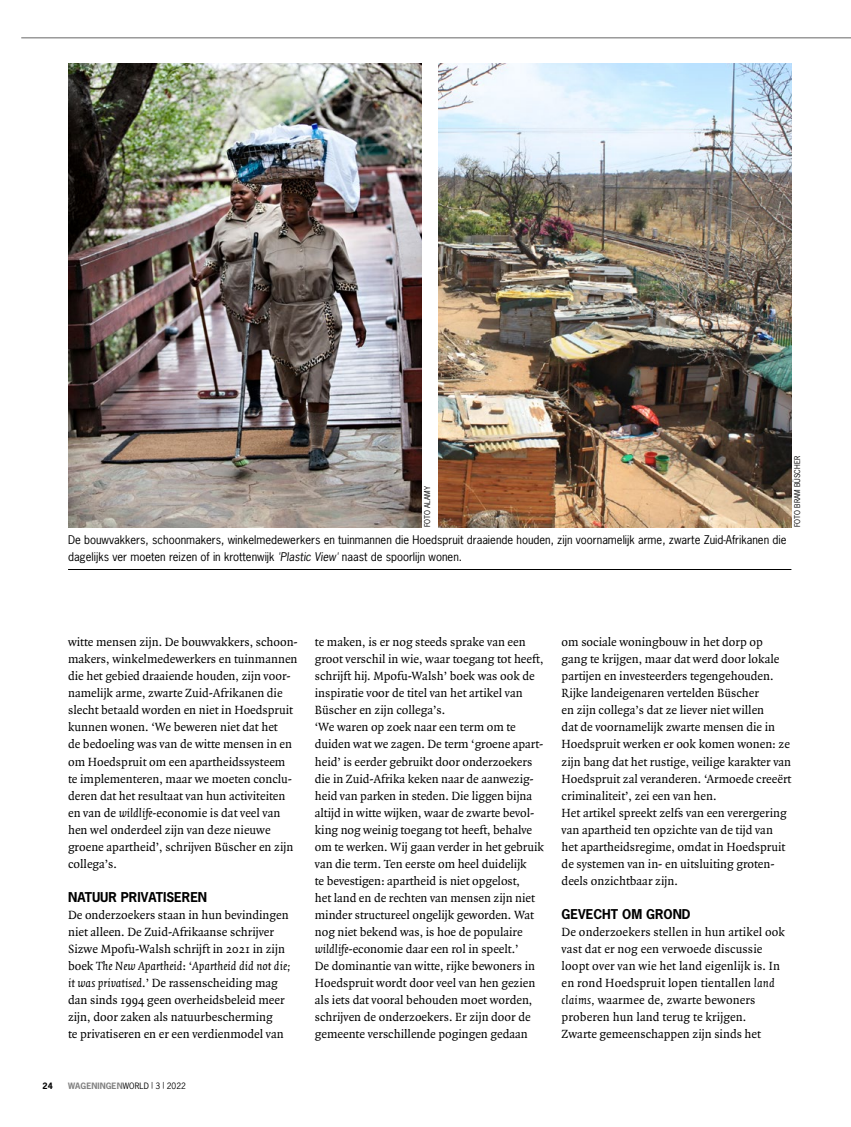
<style>
.page{position:relative;width:851px;height:1127px;background:#fff}
.page>*{position:absolute;margin:0;border:0;box-sizing:border-box;transform-origin:0 0}
.Body_P{font:12.75px/17px "Quadraat OT";color:#000}
.Tussenkop_H2{font:700 12.75px "News Gothic Std";color:#000}
.Bijschrift_lijn_onde{font:11.25px/17px "News Gothic Std";color:#000}
.t1{font:700 8.25px "News Gothic Std";letter-spacing:.01em;color:#818181}
.t2{font:700 8.25px "News Gothic Std";color:#000}
.Fotocredit_vertic{font:7.5px "News Gothic Std";color:#000}
.s1{font-style:italic}
.s2{font-weight:400;color:#000}
</style>
<div class="page">
<hr style="left:68px;top:569px;width:723px;height:1px;background:#000">
<img style="left:438px;top:64px;width:353px;height:463px">
<svg style="left:21px;top:37px;width:829px;height:2px;background:#b2b2b2"></svg>
<img style="left:68px;top:64px;width:353px;height:463px">
<p class="Fotocredit_vertic" style="left:422px;top:527px;width:43px;rotate:-90deg">FOTO ALAMY</p>
<p class="Fotocredit_vertic" style="left:792px;top:527px;width:73px;rotate:-90deg">FOTO BRAM BÜSCHER</p>
<p class="Bijschrift_lijn_onde" style="left:68px;top:531px;width:719px">De bouwvakkers, schoonmakers, winkelmedewerkers en tuinmannen die Hoedspruit draaiende houden, zijn voornamelijk arme, zwarte Zuid-Afrikanen die dagelijks ver moeten reizen of in krottenwijk <span class="s1">'Plastic View'</span> naast de spoorlijn wonen.</p>
<p class="Body_P" style="left:68px;top:634px;width:231px">witte mensen zijn. De bouwvakkers, schoon&shy;makers, winkelmedewerkers en tuinmannen die het gebied draaiende houden, zijn voor&shy;namelijk arme, zwarte Zuid-Afrikanen die slecht betaald worden en niet in Hoedspruit kunnen wonen. ‘We beweren niet dat het<br>de bedoeling was van de witte mensen in en om Hoedspruit om een apartheidssysteem te implementeren, maar we moeten conclu&shy;deren dat het resultaat van hun activiteiten en van de <span class="s1">wildlife-</span>economie is dat veel van hen wel onderdeel zijn van deze nieuwe groene apartheid’, schrijven Büscher en zijn collega’s.</p>
<h2 class="Tussenkop_H2" style="left:68px;top:888px;width:141px">NATUUR PRIVATISEREN</h2>
<p class="Body_P" style="left:68px;top:906px;width:224px">De onderzoekers staan in hun bevindingen niet alleen. De Zuid-Afrikaanse schrijver Sizwe Mpofu-Walsh schrijft in 2021 in zijn boek <span class="s1">The New Apartheid</span>: ‘<span class="s1">Apartheid did not die; it was privatised</span>.’ De rassenscheiding mag dan sinds 1994 geen overheidsbeleid meer zijn, door zaken als natuurbescherming<br>te privatiseren en er een verdienmodel van</p>
<p class="t2" style="left:43px;top:1080px;width:12px">24</p>
<p class="t1" style="left:68px;top:1080px;width:119px">WAGENINGEN<span class="s2">WORLD</span> <sup>|</sup> <span class="s2">3</span> <sup>|</sup> <span class="s2">2022</span></p>
<p class="Body_P" style="left:315px;top:634px;width:230px">te maken, is er nog steeds sprake van een groot verschil in wie, waar toegang tot heeft, schrijft hij. Mpofu-Walsh’ boek was ook de inspiratie voor de titel van het artikel van Büscher en zijn collega’s.</p>
<p class="Body_P" style="left:315px;top:719px;width:230px">‘We waren op zoek naar een term om te duiden wat we zagen. De term ‘groene apart&shy;heid’ is eerder gebruikt door onderzoekers die in Zuid-Afrika keken naar de aanwezig&shy;heid van parken in steden. Die liggen bijna altijd in witte wijken, waar de zwarte bevol&shy;king nog weinig toegang tot heeft, behalve om te werken. Wij gaan verder in het gebruik van die term. Ten eerste om heel duidelijk<br>te bevestigen: apartheid is niet opgelost,<br>het land en de rechten van mensen zijn niet minder structureel ongelijk geworden. Wat nog niet bekend was, is hoe de populaire <span class="s1">wildlife</span>-economie daar een rol in speelt.’</p>
<p class="Body_P" style="left:315px;top:957px;width:222px">De dominantie van witte, rijke bewoners in Hoedspruit wordt door veel van hen gezien als iets dat vooral behouden moet worden, schrijven de onderzoekers. Er zijn door de gemeente verschillende pogingen gedaan</p>
<p class="Body_P" style="left:561px;top:634px;width:231px">om sociale woningbouw in het dorp op gang te krijgen, maar dat werd door lokale partijen en investeerders tegengehouden.<br>Rijke landeigenaren vertelden Büscher<br>en zijn collega’s dat ze liever niet willen<br>dat de voornamelijk zwarte mensen die in Hoedspruit werken er ook komen wonen: ze zijn bang dat het rustige, veilige karakter van Hoedspruit zal veranderen. ‘Armoede creeërt criminaliteit’, zei een van hen.</p>
<p class="Body_P" style="left:561px;top:804px;width:226px">Het artikel spreekt zelfs van een verergering van apartheid ten opzichte van de tijd van het apartheidsregime, omdat in Hoedspruit de systemen van in- en uitsluiting groten&shy;deels onzichtbaar zijn.</p>
<h2 class="Tussenkop_H2" style="left:561px;top:905px;width:130px">GEVECHT OM GROND</h2>
<p class="Body_P" style="left:561px;top:923px;width:225px">De onderzoekers stellen in hun artikel ook vast dat er nog een verwoede discussie loopt over van wie het land eigenlijk is. In en rond Hoedspruit lopen tientallen <span class="s1">land claims,</span> waarmee de, zwarte bewoners proberen hun land terug te krijgen.</p>
<p class="Body_P" style="left:561px;top:1025px;width:201px">Zwarte gemeenschappen zijn sinds het</p>
</div>
